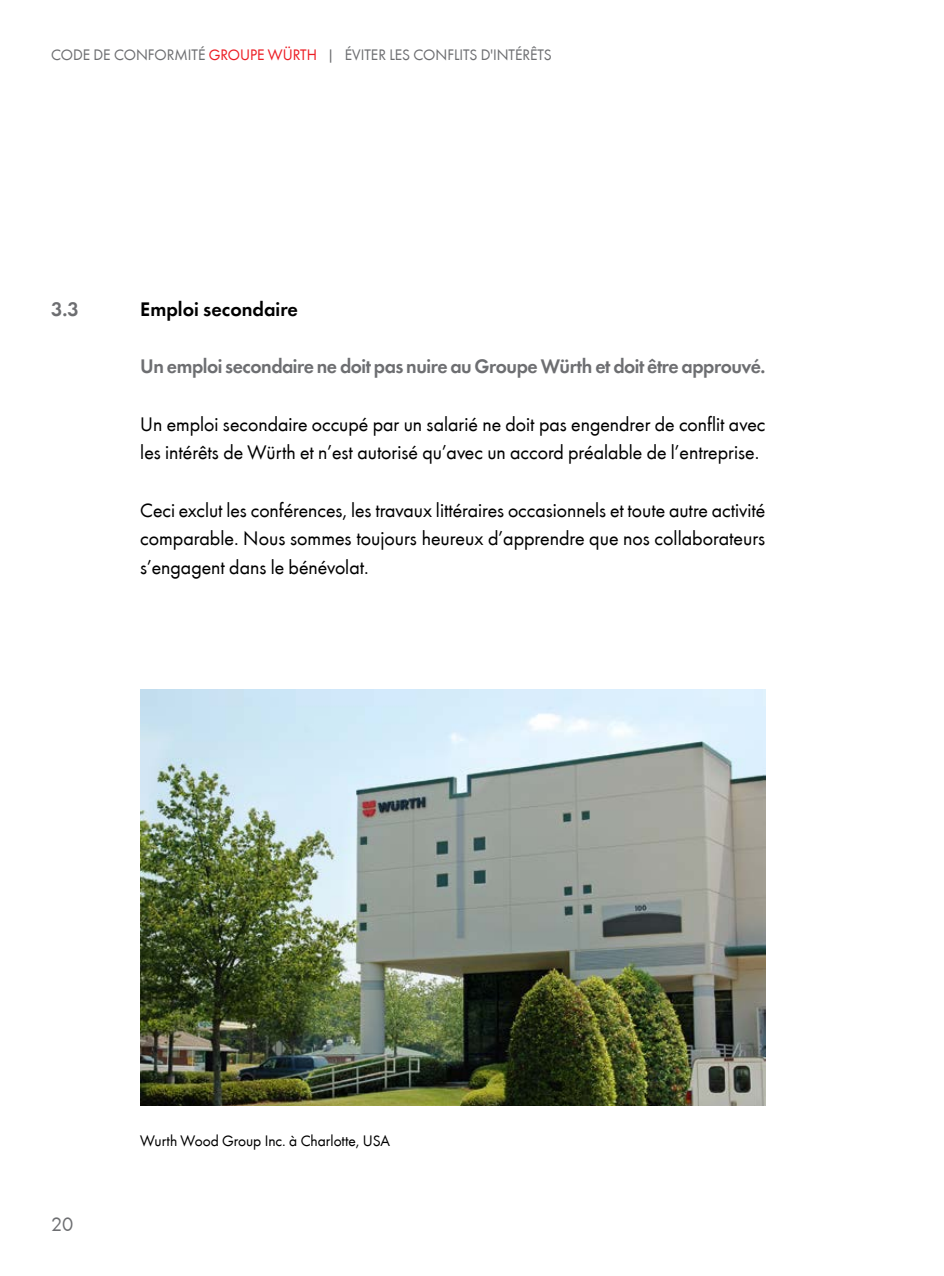
<style>
.page{position:relative;width:944px;height:1276px;background:#fff}
.page>*{position:absolute;margin:0;border:0;box-sizing:border-box;transform-origin:0 0}
.t1{font:20.25px/28.8px "Wuerth";color:#000}
.t2{font:600 20.25px "Wuerth";letter-spacing:-.025em;color:#6d6e71}
.t3{font:600 20.25px "Wuerth";color:#000}
.t4{font:20.25px "Wuerth";color:#6d6e71}
.t5{font:15.75px "Wuerth";color:#6d6e71}
.t6{font:15.75px "Wuerth";color:#000}
.s1{color:#ed1d24}
</style>
<div class="page">
<img style="left:140px;top:689px;width:625px;height:416px">
<p class="t5" style="left:51px;top:44px;width:502px">CODE DE CONFORMITÉ <span class="s1">GROUPE WÜRTH</span> | ÉVITER LES CONFLITS D'INTÉRÊTS</p>
<p class="t2" style="left:51px;top:294px;width:30px">3.3</p>
<p class="t3" style="left:140px;top:294px;width:159px">Emploi secondaire</p>
<p class="t2" style="left:140px;top:351px;width:627px">Un emploi secondaire ne doit pas nuire au Groupe Würth et doit être approuvé.</p>
<p class="t1" style="left:140px;top:408px;width:627px">Un emploi secondaire occupé par un salarié ne doit pas engendrer de conflit avec les intérêts de Würth et n’est autorisé qu’avec un accord préalable de l’entreprise.</p>
<p class="t1" style="left:140px;top:494px;width:626px;text-align:justify">Ceci exclut les conférences, les travaux littéraires occasionnels et toute autre activité comparable. Nous sommes toujours heureux d’apprendre que nos collaborateurs s’engagent dans le bénévolat.</p>
<p class="t4" style="left:51px;top:1210px;width:24px">20</p>
<p class="t6" style="left:140px;top:1130px;width:251px">Wurth Wood Group Inc. à Charlotte, USA</p>
</div>
